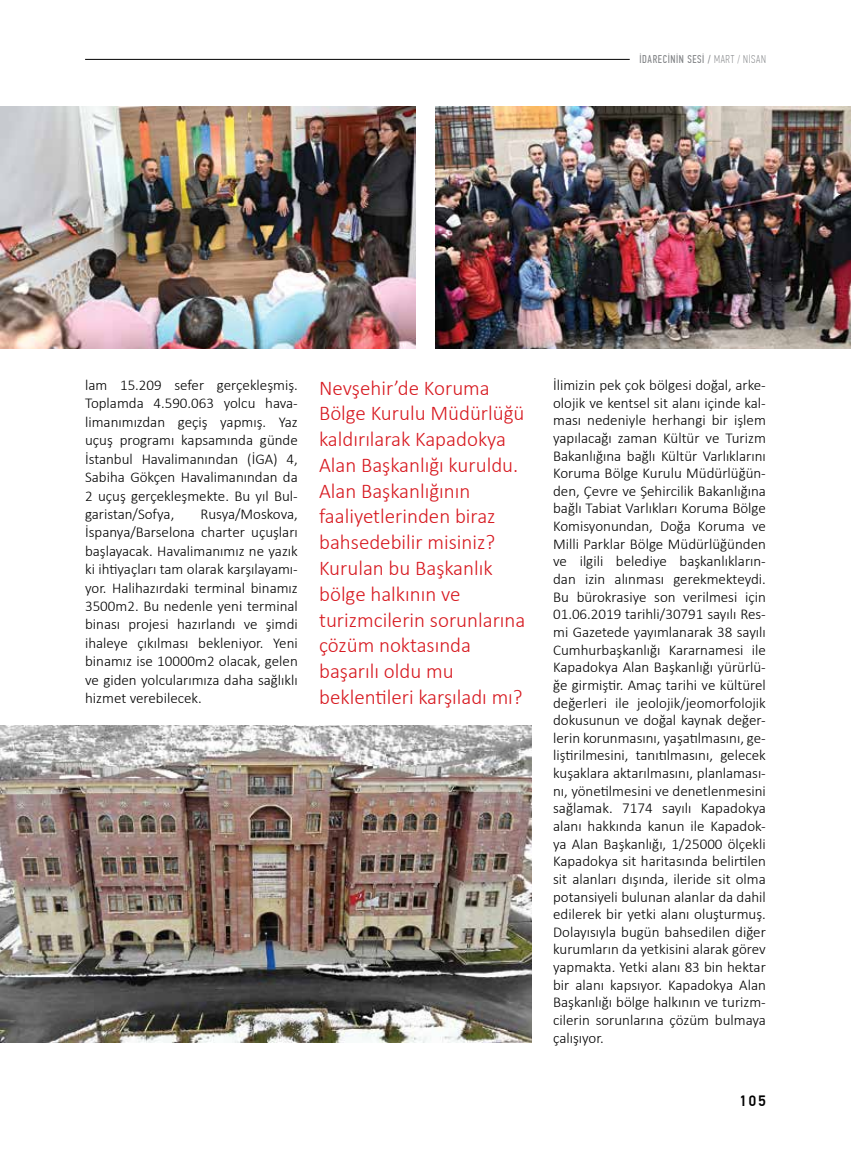
<style>
.page{position:relative;width:851px;height:1149px;background:#fff}
.page>*{position:absolute;margin:0;border:0;box-sizing:border-box;transform-origin:0 0}
.t1{font:300 21px/25.8px "Calibri";color:#d71920}
.t2{font:300 15px/17.5px "Calibri";color:#000;text-align:justify}
.t3{font:500 15px "PF Din Text Pro";color:#000}
.t4{font:11.25px "PF Din Text Comp Pro";letter-spacing:.055em;color:#808285}
.s1{font-weight:100}
</style>
<div class="page">
<hr style="left:85px;top:59px;width:544px;height:1px;background:#000">
<img style="left:0;top:106px;width:1px;height:243px">
<img style="left:435px;top:106px;width:415px;height:243px">
<img style="left:1px;top:106px;width:415px;height:243px">
<img style="left:1px;top:725px;width:530px;height:317px">
<p class="t4" style="left:639px;top:53px;width:128px">İDARECİNİN SESİ / <span class="s1">MART / NİSAN</span></p>
<p class="t2" style="left:85px;top:375px;width:214px;line-height:18.5px">lam 15.209 sefer gerçekleşmiş.<br>Toplamda 4.590.063 yolcu hava&shy;limanımızdan geçiş yapmış. Yaz uçuş programı kapsamında günde İstanbul Havalimanından (İGA) 4, Sabiha Gökçen Havalimanından da 2 uçuş gerçekleşmekte. Bu yıl Bul&shy;garistan/Sofya,</p>
<p class="t2" style="left:85px;top:504px;width:214px;line-height:18.5px;text-indent:115px">Rusya/Moskova, İspanya/Barselona charter uçuşları başlayacak. Havalimanımız ne yazık ki ihtiyaçları tam olarak karşılayamı&shy;yor. Halihazırdaki terminal binamız 3500m2. Bu nedenle yeni terminal binası projesi hazırlandı ve şimdi ihaleye çıkılması bekleniyor. Yeni binamız ise 10000m2 olacak, gelen ve giden yolcularımıza daha sağlıklı hizmet verebilecek.</p>
<p class="t1" style="left:319px;top:374px;width:208px">Nevşehir’de Koruma<br>Bölge Kurulu Müdürlüğü kaldırılarak Kapadokya<br>Alan Başkanlığı kuruldu.<br>Alan Başkanlığının faaliyetlerinden biraz bahsedebilir misiniz?<br>Kurulan bu Başkanlık bölge halkının ve turizmcilerin sorunlarına çözüm noktasında başarılı oldu mu beklentileri karşıladı mı?</p>
<p class="t2" style="left:553px;top:376px;width:214px">İlimizin pek çok bölgesi doğal, arke&shy;olojik ve kentsel sit alanı içinde kal&shy;ması nedeniyle herhangi bir işlem yapılacağı zaman Kültür ve Turizm Bakanlığına bağlı Kültür Varlıklarını Koruma Bölge Kurulu Müdürlüğün&shy;den, Çevre ve Şehircilik Bakanlığına bağlı Tabiat Varlıkları Koruma Bölge Komisyonundan, Doğa Koruma ve Milli Parklar Bölge Müdürlüğünden ve ilgili belediye başkanlıkların&shy;dan izin alınması gerekmekteydi.<br>Bu bürokrasiye son verilmesi için 01.06.2019 tarihli/30791 sayılı Res&shy;mi Gazetede yayımlanarak 38 sayılı Cumhurbaşkanlığı Kararnamesi ile Kapadokya Alan Başkanlığı yürürlü&shy;ğe girmiştir. Amaç tarihi ve kültürel değerleri ile jeolojik/jeomorfolojik dokusunun ve doğal kaynak değer&shy;lerin korunmasını, yaşatılmasını, ge&shy;liştirilmesini, tanıtılmasını, gelecek kuşaklara aktarılmasını, planlaması&shy;nı, yönetilmesini ve denetlenmesini sağlamak. 7174 sayılı Kapadokya alanı hakkında kanun ile Kapadok&shy;ya Alan Başkanlığı, 1/25000 ölçekli Kapadokya sit haritasında belirtilen sit alanları dışında, ileride sit olma potansiyeli bulunan alanlar da dahil edilerek bir yetki alanı oluşturmuş.<br>Dolayısıyla bugün bahsedilen diğer kurumların da yetkisini alarak görev yapmakta. Yetki alanı 83 bin hektar bir alanı kapsıyor. Kapadokya Alan Başkanlığı bölge halkının ve turizm&shy;cilerin sorunlarına çözüm bulmaya çalışıyor.</p>
<p class="t3" style="left:739px;top:1091px;width:28px">105</p>
</div>
